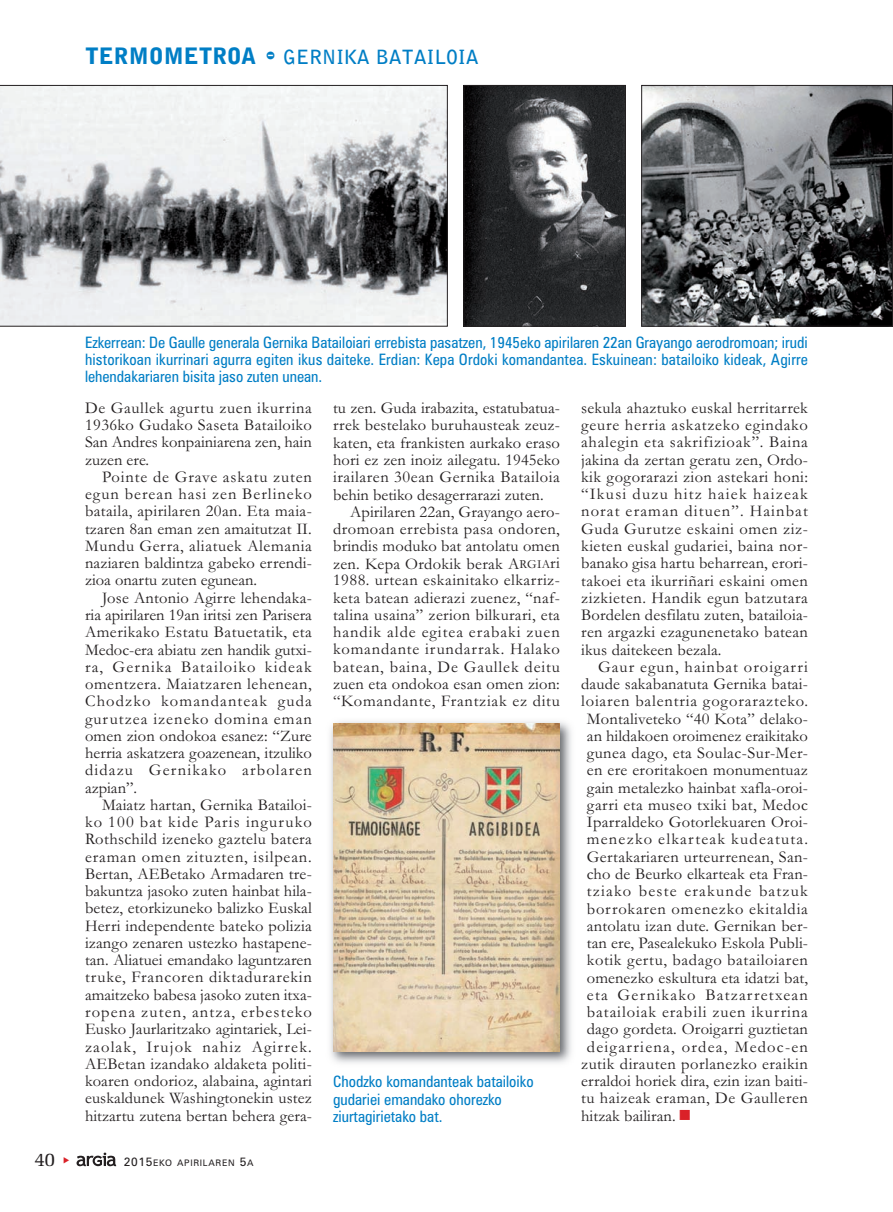
<style>
.page{position:relative;width:893px;height:1212px;background:#fff}
.page>*{position:absolute;margin:0;border:0;box-sizing:border-box;transform-origin:0 0}
.t1{font:700 19.5px "Bell Gothic Std";color:#007ec5}
.t2{font:19.5px "Memoir";color:#231f20}
.t3{font:16.5px/17.2px "Garamond";letter-spacing:.015em;color:#231f20;text-align:justify}
.t4{font:16.5px "Garamond";letter-spacing:.075em;color:#231f20}
.t5{font:16.5px "Garamond";letter-spacing:.035em;color:#231f20}
.t6{font:16.5px "Garamond";letter-spacing:.05em;color:#231f20}
.t7{font:16.5px "Garamond";letter-spacing:.06em;color:#231f20}
.t8{font:16.5px "Garamond";letter-spacing:.055em;color:#231f20}
.t9{font:16.5px "Garamond";letter-spacing:.045em;color:#231f20}
.t10{font:16.5px "Garamond";letter-spacing:.065em;color:#231f20}
.t11{font:condensed 15.75px/17.2px "Zurich BT";color:#007ec5}
.t12{font:9px "Zurich BT";letter-spacing:.075em;color:#231f20}
.s1{font-weight:900;font-size:22.5px}
.s2{font-family:"Bodiac";font-weight:400;font-size:22.5px}
.s3{font-size:12px}
.s4{font-size:12.3px}
.s5{color:#da2128}
</style>
<div class="page">
<svg style="left:77px;top:1152px;width:39px;height:14px"></svg>
<img style="left:643px;top:87px;width:248px;height:238px">
<div style="left:641px;top:85px;width:252px;height:242px;border:1px solid #231f20"></div>
<img style="left:330px;top:721px;width:242px;height:342px">
<img style="left:333px;top:723px;width:227px;height:328px">
<svg style="left:0;top:85px;width:448px;height:242px"></svg>
<img style="left:465px;top:87px;width:159px;height:238px">
<div style="left:463px;top:85px;width:163px;height:242px;border:1px solid #231f20"></div>
<p class="t1" style="left:85px;top:46px;width:395px"><span class="s1">TERMOMETROA</span> <span class="s2">-</span> GERNIKA BATAILOIA</p>
<p class="t11" style="left:85px;top:335px;width:724px;text-align:justify">Ezkerrean: De Gaulle generala Gernika Batailoiari errebista pasatzen, 1945eko apirilaren 22an Grayango aerodromoan; irudi historikoan ikurrinari agurra egiten ikus daiteke. Erdian: Kepa Ordoki komandantea. Eskuinean: batailoiko kideak, Agirre lehendakariaren bisita jaso zuten unean.</p>
<p class="t3" style="left:85px;top:401px;width:228px">De Gaullek agurtu zuen ikurrina 1936ko Gudako Saseta Batailoiko San Andres konpainiarena zen, hain zuzen ere.</p>
<p class="t3" style="left:85px;top:470px;width:228px;text-indent:17px">Pointe de Grave askatu zuten egun berean hasi zen Berlineko bataila, apirilaren 20an. Eta maia&shy;tzaren 8an eman zen amaitutzat II.<br>Mundu Gerra, aliatuek Alemania naziaren baldintza gabeko errendi&shy;zioa onartu zuten egunean.</p>
<p class="t3" style="left:85px;top:591px;width:228px;text-indent:17px">Jose Antonio Agirre lehendaka&shy;ria apirilaren 19an iritsi zen Parisera Amerikako Estatu Batuetatik, eta Medoc-era abiatu zen handik gutxi&shy;ra, Gernika Batailoiko kideak omentzera. Maiatzaren lehenean, Chodzko komandanteak guda gurutzea izeneko domina eman omen zion ondokoa esanez: “Zure herria askatzera goazenean, itzuliko didazu Gernikako arbolaren azpian”.</p>
<p class="t3" style="left:85px;top:798px;width:228px;text-indent:17px">Maiatz hartan, Gernika Batailoi&shy;ko 100 bat kide Paris inguruko Rothschild izeneko gaztelu batera eraman omen zituzten, isilpean.<br>Bertan, AEBetako Armadaren tre&shy;bakuntza jasoko zuten hainbat hila&shy;betez, etorkizuneko balizko Euskal Herri independente bateko polizia izango zenaren ustezko hastapene&shy;tan. Aliatuei emandako laguntzaren truke, Francoren diktadurarekin amaitzeko babesa jasoko zuten itxa&shy;ropena zuten, antza, erbesteko Eusko Jaurlaritzako agintariek, Lei&shy;zaolak, Irujok nahiz Agirrek.<br>AEBetan izandako aldaketa politi&shy;koaren ondorioz, alabaina, agintari euskaldunek Washingtonekin ustez hitzartu zutena bertan behera gera-</p>
<p class="t2" style="left:35px;top:1147px;width:22px">40</p>
<p class="t12" style="left:124px;top:1160px;width:131px"><span class="s3">2015</span>EKO APIRILAREN <span class="s3">5</span>A</p>
<p class="t3" style="left:333px;top:401px;width:228px">tu zen. Guda irabazita, estatubatua-</p>
<p class="t3" style="left:333px;top:418px;width:228px">rrek bestelako buruhausteak zeuz-</p>
<p class="t3" style="left:333px;top:436px;width:228px">katen, eta frankisten aurkako eraso</p>
<p class="t3" style="left:333px;top:453px;width:228px">hori ez zen inoiz ailegatu. 1945eko</p>
<p class="t5" style="left:333px;top:471px;width:228px">irailaren 30ean Gernika Batailoia</p>
<p class="t3" style="left:333px;top:488px;width:212px">behin betiko desagerrarazi zuten.</p>
<p class="t3" style="left:350px;top:505px;width:211px">Apirilaren 22an, Grayango aero-</p>
<p class="t3" style="left:333px;top:522px;width:228px">dromoan errebista pasa ondoren,</p>
<p class="t3" style="left:333px;top:539px;width:228px">brindis moduko bat antolatu omen</p>
<p class="t3" style="left:333px;top:557px;width:228px">zen. Kepa Ordokik berak A<span class="s4">RGIA</span>ri</p>
<p class="t3" style="left:333px;top:573px;width:228px">1988. urtean eskainitako elkarriz-</p>
<p class="t3" style="left:333px;top:591px;width:228px">keta batean adierazi zuenez, “naf-</p>
<p class="t3" style="left:333px;top:608px;width:228px">talina usaina” zerion bilkurari, eta</p>
<p class="t7" style="left:333px;top:626px;width:228px">handik alde egitea erabaki zuen</p>
<p class="t6" style="left:333px;top:643px;width:228px">komandante irundarrak. Halako</p>
<p class="t8" style="left:333px;top:661px;width:228px">batean, baina, De Gaullek deitu</p>
<p class="t3" style="left:333px;top:677px;width:228px">zuen eta ondokoa esan omen zion:</p>
<p class="t9" style="left:333px;top:695px;width:228px">“Komandante, Frantziak ez ditu</p>
<p class="t11" style="left:333px;top:1075px;width:202px">Chodzko komandanteak batailoiko gudariei emandako ohorezko ziurtagirietako bat.</p>
<p class="t3" style="left:581px;top:401px;width:228px">sekula ahaztuko euskal herritarrek geure herria askatzeko egindako ahalegin eta sakrifizioak”. Baina jakina da zertan geratu zen, Ordo&shy;kik gogorarazi zion astekari honi: “Ikusi duzu hitz haiek haizeak norat eraman dituen”. Hainbat Guda Gurutze eskaini omen ziz&shy;kieten euskal gudariei, baina nor&shy;banako gisa hartu beharrean, erori&shy;takoei eta ikurriñari eskaini omen zizkieten. Handik egun batzutara Bordelen desfilatu zuten, batailoia&shy;ren argazki ezagunenetako batean ikus daitekeen bezala.</p>
<p class="t10" style="left:598px;top:661px;width:211px">Gaur egun, hainbat oroigarri</p>
<p class="t3" style="left:581px;top:677px;width:228px">daude sakabanatuta Gernika batai-</p>
<p class="t6" style="left:581px;top:695px;width:228px">loiaren balentria gogorarazteko.</p>
<p class="t3" style="left:587px;top:712px;width:223px">Montaliveteko “40 Kota” delako-</p>
<p class="t3" style="left:587px;top:729px;width:223px">an hildakoen oroimenez eraikitako</p>
<p class="t3" style="left:587px;top:746px;width:223px">gunea dago, eta Soulac-Sur-Mer-</p>
<p class="t3" style="left:587px;top:763px;width:223px">en ere eroritakoen monumentuaz</p>
<p class="t3" style="left:587px;top:781px;width:223px">gain metalezko hainbat xafla-oroi-</p>
<p class="t3" style="left:587px;top:798px;width:223px">garri eta museo txiki bat, Medoc</p>
<p class="t3" style="left:587px;top:815px;width:223px">Iparraldeko Gotorlekuaren Oroi-</p>
<p class="t4" style="left:587px;top:833px;width:223px">menezko elkarteak kudeatuta.</p>
<p class="t3" style="left:587px;top:850px;width:223px">Gertakariaren urteurrenean, San-</p>
<p class="t3" style="left:587px;top:867px;width:223px">cho de Beurko elkarteak eta Fran-</p>
<p class="t4" style="left:587px;top:885px;width:223px">tziako beste erakunde batzuk</p>
<p class="t6" style="left:587px;top:903px;width:223px">borrokaren omenezko ekitaldia</p>
<p class="t3" style="left:587px;top:919px;width:223px">antolatu izan dute. Gernikan ber-</p>
<p class="t3" style="left:587px;top:936px;width:223px">tan ere, Pasealekuko Eskola Publi-</p>
<p class="t5" style="left:587px;top:954px;width:223px">kotik gertu, badago batailoiaren</p>
<p class="t3" style="left:587px;top:970px;width:223px">omenezko eskultura eta idatzi bat,</p>
<p class="t4" style="left:587px;top:989px;width:223px">eta Gernikako Batzarretxean</p>
<p class="t7" style="left:587px;top:1006px;width:223px">batailoiak erabili zuen ikurrina</p>
<p class="t3" style="left:587px;top:1022px;width:223px">dago gordeta. Oroigarri guztietan</p>
<p class="t4" style="left:587px;top:1041px;width:223px">deigarriena, ordea, Medoc-en</p>
<p class="t3" style="left:581px;top:1057px;width:228px">zutik dirauten porlanezko eraikin</p>
<p class="t3" style="left:581px;top:1074px;width:228px">erraldoi horiek dira, ezin izan baiti-</p>
<p class="t5" style="left:581px;top:1092px;width:228px">tu haizeak eraman, De Gaulleren</p>
<p class="t3" style="left:581px;top:1109px;width:111px">hitzak bailiran. <span class="s5">■</span></p>
</div>
